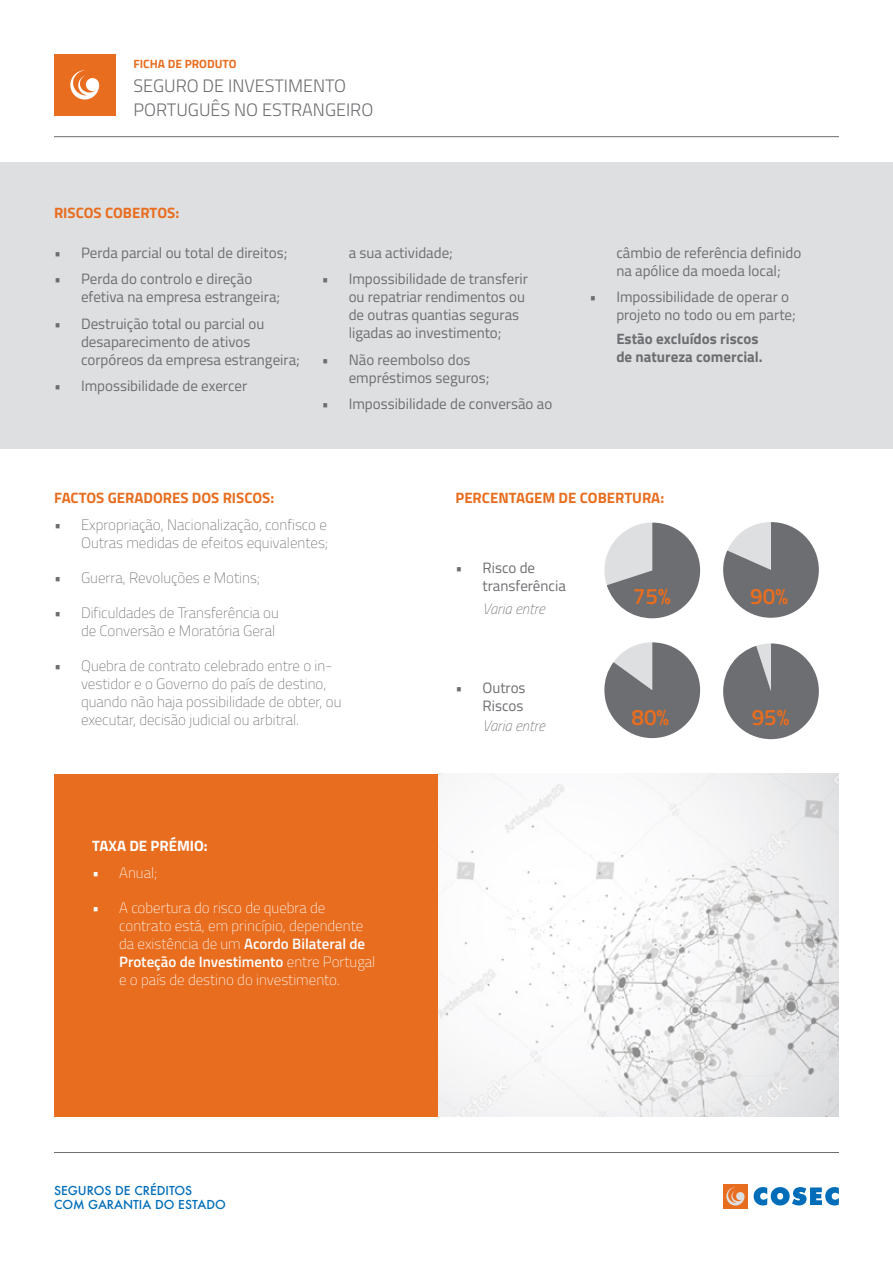
<style>
.page{position:relative;width:893px;height:1263px;background:#fff}
.page>*{position:absolute;margin:0;border:0;box-sizing:border-box;transform-origin:0 0}
.t1{font:600 22.5px "Titillium Web";color:#e86d1f}
.t2{font:300 18px/24px "Titillium Web";color:#6d6e71}
.t3{font:15px/18px "Titillium Web";color:#6d6e71}
.t4{font:100 15px/18px "Titillium Web";color:#6d6e71;text-align:right}
.t5{font:100 15px/18px "Titillium Web";color:#fff}
.t6{font:700 15px "Titillium Web";color:#e86d1f}
.t7{font:700 15px/18px "Titillium Web";color:#6d6e71}
.t8{font:italic 100 15px "Titillium Web";color:#6d6e71}
.t9{font:700 15px "Titillium Web";color:#fff}
.t10{font:500 12px/14.4px "Futura";color:#006db8}
.t11{font:700 12px "Titillium Web";color:#e86d1f}
.s1{font-weight:600}
</style>
<div class="page">
<hr style="left:54px;top:1152px;width:785px;height:1px;background:#6d6e71">
<hr style="left:54px;top:136px;width:785px;height:1px;background:#6d6e71">
<div style="left:723px;top:1184px;width:25px;height:25px;background:#e86d1f"></div>
<svg style="left:726px;top:1187px;width:18px;height:18px"></svg>
<svg style="left:754px;top:1187px;width:85px;height:18px"></svg>
<div style="left:54px;top:54px;width:62px;height:62px;background:#e86d1f"></div>
<img style="left:437px;top:773px;width:401px;height:343px">
<div style="left:54px;top:774px;width:383px;height:342px;background:#e86d1f"></div>
<div style="left:0;top:162px;width:893px;height:286px;background:#dedfe0"></div>
<svg style="left:604px;top:523px;width:96px;height:95px"></svg>
<svg style="left:723px;top:522px;width:96px;height:96px"></svg>
<svg style="left:604px;top:642px;width:96px;height:96px"></svg>
<svg style="left:723px;top:643px;width:96px;height:96px"></svg>
<svg style="left:70px;top:70px;width:29px;height:30px"></svg>
<p class="t11" style="left:134px;top:54px;width:105px">FICHA DE PRODUTO</p>
<p class="t2" style="left:134px;top:73px;width:241px">SEGURO DE INVESTIMENTO<br>PORTUGUÊS NO ESTRANGEIRO</p>
<p class="t6" style="left:54px;top:201px;width:127px">RISCOS COBERTOS:</p>
<p class="t3" style="left:54px;top:243px;width:235px">• Perda parcial ou total de direitos;</p>
<p class="t3" style="left:81px;top:269px;width:201px;text-indent:-27px">• Perda do controlo e direção efetiva na empresa estrangeira;</p>
<p class="t3" style="left:81px;top:314px;width:220px;text-indent:-27px">• Destruição total ou parcial ou desaparecimento de ativos corpóreos da empresa estrangeira;</p>
<p class="t3" style="left:54px;top:376px;width:195px">• Impossibilidade de exercer</p>
<p class="t3" style="left:349px;top:243px;width:106px">a sua actividade;</p>
<p class="t3" style="left:349px;top:269px;width:181px;text-indent:-27px">• Impossibilidade de transferir ou repatriar rendimentos ou de outras quantias seguras ligadas ao investimento;</p>
<p class="t3" style="left:349px;top:350px;width:142px;text-indent:-27px">• Não reembolso dos empréstimos seguros;</p>
<p class="t3" style="left:322px;top:394px;width:232px">• Impossibilidade de conversão ao</p>
<p class="t3" style="left:616px;top:243px;width:187px">câmbio de referência definido na apólice da moeda local;</p>
<p class="t3" style="left:616px;top:287px;width:181px;text-indent:-27px">• Impossibilidade de operar o projeto no todo ou em parte;</p>
<p class="t7" style="left:616px;top:329px;width:148px">Estão excluídos riscos de natureza comercial.</p>
<p class="t6" style="left:54px;top:486px;width:222px">FACTOS GERADORES DOS RISCOS:</p>
<p class="t4" style="left:54px;top:515px;width:276px">• Expropriação, Nacionalização, confisco e<br>Outras medidas de efeitos equivalentes;</p>
<p class="t4" style="left:54px;top:568px;width:208px">• Guerra, Revoluções e Motins;</p>
<p class="t4" style="left:54px;top:603px;width:226px">• Dificuldades de Transferência ou de Conversão e Moratória Geral</p>
<p class="t4" style="left:81px;top:656px;width:262px;text-align:left;text-indent:-27px">• Quebra de contrato celebrado entre o in&shy;vestidor e o Governo do país de destino, quando não haja possibilidade de obter, ou executar, decisão judicial ou arbitral.</p>
<p class="t9" style="left:92px;top:835px;width:117px">TAXA DE PRÉMIO:</p>
<p class="t5" style="left:92px;top:863px;width:67px">• Anual;</p>
<p class="t5" style="left:119px;top:898px;width:258px;text-indent:-27px">• A cobertura do risco de quebra de contrato está, em princípio, dependente da existência de um <span class="s1">Acordo Bilateral de Proteção de Investimento</span> entre Portugal e o país de destino do investimento.</p>
<p class="t10" style="left:54px;top:1183px;width:173px">SEGUROS DE CRÉDITOS<br>COM GARANTIA DO ESTADO</p>
<p class="t6" style="left:455px;top:486px;width:210px">PERCENTAGEM DE COBERTURA:</p>
<p class="t3" style="left:482px;top:558px;width:85px;text-indent:-27px">• Risco de transferência</p>
<p class="t8" style="left:482px;top:598px;width:64px">Varia entre</p>
<p class="t3" style="left:455px;top:678px;width:72px;text-align:right">• Outros<br>Riscos</p>
<p class="t8" style="left:482px;top:716px;width:64px">Varia entre</p>
<h1 class="t1" style="left:633px;top:579px;width:39px">75%</h1>
<h1 class="t1" style="left:631px;top:700px;width:39px">80%</h1>
<h1 class="t1" style="left:750px;top:579px;width:39px">90%</h1>
<h1 class="t1" style="left:752px;top:700px;width:39px">95%</h1>
</div>
